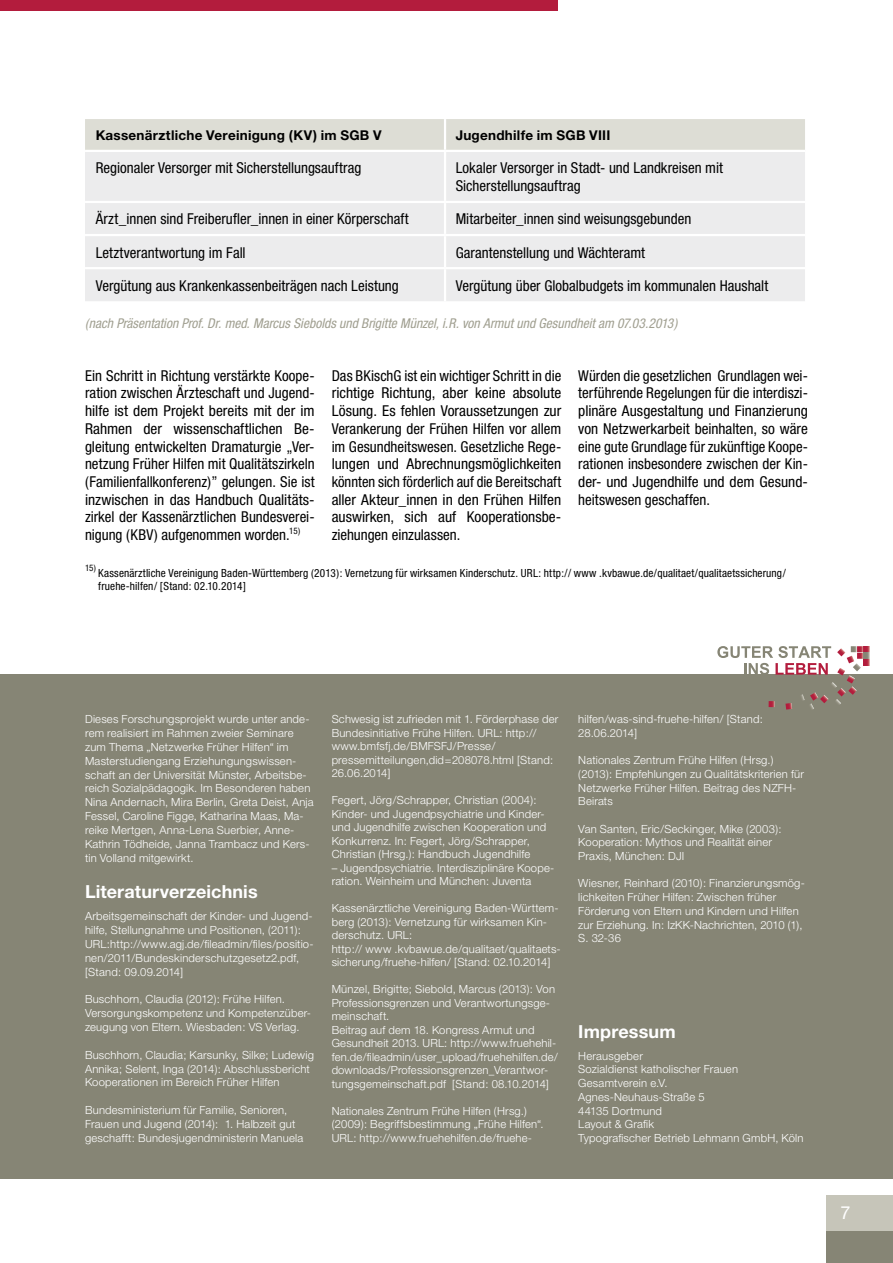
<style>
.page{position:relative;width:893px;height:1263px;background:#fff}
.page>*{position:absolute;margin:0;border:0;box-sizing:border-box;transform-origin:0 0}
.t1{font:700 18px "Helvetica Neue";letter-spacing:.005em;color:#fff}
.t2{font:18px "Helvetica Neue";color:#fff}
.t3{font:condensed 15px/17.7px "Helvetica Neue";color:#000;text-align:justify}
.t4{font:italic condensed 13.5px "Helvetica Neue";color:#a09f90}
.t5{font:700 13.5px "Helvetica Neue";letter-spacing:.02em;color:#000}
.t6{font:300 11.25px/13.5px "Helvetica Neue";letter-spacing:.015em;color:#fff}
.t7{font:condensed 11.25px/13.5px "Helvetica Neue";letter-spacing:.01em;color:#000}
.t8{font:condensed 9px "Helvetica Neue";color:#000}
</style>
<div class="page">
<div style="left:0;top:0;width:557px;height:11px;background:#b31c3d"></div>
<div style="left:827px;top:1230px;width:66px;height:33px;background:#868575"></div>
<div style="left:827px;top:1195px;width:66px;height:35px;background:#c6c5b9"></div>
<div style="left:85px;top:119px;width:720px;height:31px;background:#ddddd5"></div>
<div style="left:85px;top:152px;width:720px;height:149px;background:#ececed"></div>
<hr style="left:444px;top:119px;width:2px;height:31px;background:#fff">
<hr style="left:444px;top:152px;width:2px;height:49px;background:#fff">
<hr style="left:85px;top:201px;width:360px;height:2px;background:#fff">
<hr style="left:445px;top:201px;width:360px;height:2px;background:#fff">
<hr style="left:444px;top:203px;width:2px;height:31px;background:#fff">
<hr style="left:85px;top:234px;width:360px;height:2px;background:#fff">
<hr style="left:445px;top:234px;width:360px;height:2px;background:#fff">
<hr style="left:444px;top:236px;width:2px;height:31px;background:#fff">
<hr style="left:85px;top:267px;width:360px;height:2px;background:#fff">
<hr style="left:445px;top:267px;width:360px;height:2px;background:#fff">
<hr style="left:444px;top:269px;width:2px;height:32px;background:#fff">
<div style="left:0;top:674px;width:893px;height:505px;background:#868575"></div>
<svg style="left:717px;top:646px;width:153px;height:64px"></svg>
<p class="t5" style="left:96px;top:127px;width:288px">Kassenärztliche Vereinigung (KV) im SGB V</p>
<p class="t5" style="left:456px;top:127px;width:156px">Jugendhilfe im SGB VIII</p>
<h2 class="t3" style="left:96px;top:159px;width:267px">Regionaler Versorger mit Sicherstellungsauftrag</h2>
<h2 class="t3" style="left:456px;top:159px;width:269px">Lokaler Versorger in Stadt- und Landkreisen mit<br>Sicherstellungsauftrag</h2>
<h2 class="t3" style="left:96px;top:210px;width:315px">Ärzt_innen sind Freiberufler_innen in einer Körperschaft</h2>
<h2 class="t3" style="left:456px;top:210px;width:237px">Mitarbeiter_innen sind weisungsgebunden</h2>
<h2 class="t3" style="left:96px;top:243px;width:151px">Letztverantwortung im Fall</h2>
<h2 class="t3" style="left:456px;top:243px;width:191px">Garantenstellung und Wächteramt</h2>
<h2 class="t3" style="left:96px;top:276px;width:305px">Vergütung aus Krankenkassenbeiträgen nach Leistung</h2>
<h2 class="t3" style="left:456px;top:276px;width:314px">Vergütung über Globalbudgets im kommunalen Haushalt</h2>
<p class="t4" style="left:85px;top:315px;width:594px">(nach Präsentation Prof. Dr. med. Marcus Siebolds und Brigitte Münzel, i.R. von Armut und Gesundheit am 07.03.2013)</p>
<p class="t3" style="left:85px;top:366px;width:231px">Ein Schritt in Richtung verstärkte Koope&shy;ration zwischen Ärzteschaft und Jugend&shy;hilfe ist dem Projekt bereits mit der im Rahmen der wissenschaftlichen Be&shy;gleitung entwickelten Dramaturgie „Ver&shy;netzung Früher Hilfen mit Qualitätszirkeln (Familienfallkonferenz)” gelungen. Sie ist inzwischen in das Handbuch Qualitäts&shy;zirkel der Kassenärztlichen Bundesverei&shy;nigung (KBV) aufgenommen worden.<sup>15)</sup></p>
<p class="t3" style="left:332px;top:366px;width:231px">Das BKischG ist ein wichtiger Schritt in die richtige Richtung, aber keine absolute Lösung. Es fehlen Voraussetzungen zur Verankerung der Frühen Hilfen vor allem im Gesundheitswesen. Gesetzliche Rege&shy;lungen und Abrechnungsmöglichkeiten könnten sich förderlich auf die Bereitschaft aller Akteur_innen in den Frühen Hilfen auswirken, sich auf Kooperationsbe&shy;ziehungen einzulassen.</p>
<p class="t3" style="left:578px;top:366px;width:231px">Würden die gesetzlichen Grundlagen wei&shy;terführende Regelungen für die interdiszi&shy;plinäre Ausgestaltung und Finanzierung von Netzwerkarbeit beinhalten, so wäre eine gute Grundlage für zukünftige Koope&shy;rationen insbesondere zwischen der Kin&shy;der- und Jugendhilfe und dem Gesund&shy;heitswesen geschaffen.</p>
<p class="t8" style="left:85px;top:562px;width:13px">15)</p>
<p class="t7" style="left:98px;top:566px;width:689px">Kassenärztliche Vereinigung Baden-Württemberg (2013): Vernetzung für wirksamen Kinderschutz. URL: http:// www .kvbawue.de/qualitaet/qualitaetssicherung/ fruehe-hilfen/ [Stand: 02.10.2014]</p>
<p class="t6" style="left:85px;top:712px;width:230px">Dieses Forschungsprojekt wurde unter ande&shy;rem realisiert im Rahmen zweier Seminare zum Thema „Netzwerke Früher Hilfen“ im Masterstudiengang Erziehungungswissen&shy;schaft an der Universität Münster, Arbeitsbe&shy;reich Sozialpädagogik. Im Besonderen haben Nina Andernach, Mira Berlin, Greta Deist, Anja Fessel, Caroline Figge, Katharina Maas, Ma&shy;reike Mertgen, Anna-Lena Suerbier, Anne-Kathrin Tödheide, Janna Trambacz und Kers&shy;tin Volland mitgewirkt.</p>
<h1 class="t1" style="left:85px;top:880px;width:174px">Literaturverzeichnis</h1>
<p class="t6" style="left:85px;top:909px;width:230px">Arbeitsgemeinschaft der Kinder- und Jugend&shy;hilfe, Stellungnahme und Positionen, (2011):<br>URL:http://www.agj.de/fileadmin/files/positio&shy;nen/2011/Bundeskinderschutzgesetz2.pdf, [Stand: 09.09.2014]</p>
<p class="t6" style="left:85px;top:992px;width:227px">Buschhorn, Claudia (2012): Frühe Hilfen.<br>Versorgungskompetenz und Kompetenzüber&shy;zeugung von Eltern. Wiesbaden: VS Verlag.</p>
<p class="t6" style="left:85px;top:1047px;width:230px">Buschhorn, Claudia; Karsunky, Silke; Ludewig<br>Annika; Selent, Inga (2014): Abschlussbericht<br>Kooperationen im Bereich Früher Hilfen</p>
<p class="t6" style="left:85px;top:1103px;width:220px">Bundesministerium für Familie, Senioren,<br>Frauen und Jugend (2014): 1. Halbzeit gut geschafft: Bundesjugendministerin Manuela</p>
<p class="t6" style="left:332px;top:712px;width:228px">Schwesig ist zufrieden mit 1. Förderphase der Bundesinitiative Frühe Hilfen. URL: http:// www.bmfsfj.de/BMFSFJ/Presse/ pressemitteilungen,did=208078.html [Stand:<br>26.06.2014]</p>
<p class="t6" style="left:332px;top:793px;width:216px">Fegert, Jörg/Schrapper, Christian (2004):<br>Kinder- und Jugendpsychiatrie und Kinder&shy;und Jugendhilfe zwischen Kooperation und Konkurrenz. In: Fegert, Jörg/Schrapper, Christian (Hrsg.): Handbuch Jugendhilfe</p>
<p class="t6" style="left:332px;top:861px;width:224px">– Jugendpsychiatrie. Interdisziplinäre Koope&shy;ration. Weinheim und München: Juventa</p>
<p class="t6" style="left:332px;top:901px;width:231px">Kassenärztliche Vereinigung Baden-Württem&shy;berg (2013): Vernetzung für wirksamen Kin&shy;derschutz. URL:<br>http:// www .kvbawue.de/qualitaet/qualitaets&shy;sicherung/fruehe-hilfen/ [Stand: 02.10.2014]</p>
<p class="t6" style="left:332px;top:982px;width:228px">Münzel, Brigitte; Siebold, Marcus (2013): Von Professionsgrenzen und Verantwortungsge&shy;meinschaft.<br>Beitrag auf dem 18. Kongress Armut und Gesundheit 2013. URL: http://www.fruehehil&shy;fen.de/fileadmin/user_upload/fruehehilfen.de/ downloads/Professionsgrenzen_Verantwor&shy;tungsgemeinschaft.pdf [Stand: 08.10.2014]</p>
<p class="t6" style="left:332px;top:1104px;width:214px">Nationales Zentrum Frühe Hilfen (Hrsg.) (2009): Begriffsbestimmung „Frühe Hilfen“.<br>URL: http://www.fruehehilfen.de/fruehe-</p>
<p class="t6" style="left:578px;top:712px;width:186px">hilfen/was-sind-fruehe-hilfen/ [Stand:<br>28.06.2014]</p>
<p class="t6" style="left:578px;top:753px;width:227px">Nationales Zentrum Frühe Hilfen (Hrsg.) (2013): Empfehlungen zu Qualitätskriterien für Netzwerke Früher Hilfen. Beitrag des NZFH-Beirats</p>
<p class="t6" style="left:578px;top:822px;width:205px">Van Santen, Eric/Seckinger, Mike (2003):<br>Kooperation: Mythos und Realität einer<br>Praxis, München: DJI</p>
<p class="t6" style="left:578px;top:876px;width:228px">Wiesner, Reinhard (2010): Finanzierungsmög&shy;lichkeiten Früher Hilfen: Zwischen früher Förderung von Eltern und Kindern und Hilfen zur Erziehung. In: IzKK-Nachrichten, 2010 (1), S. 32-36</p>
<h1 class="t1" style="left:578px;top:1020px;width:99px">Impressum</h1>
<p class="t6" style="left:578px;top:1049px;width:227px">Herausgeber<br>Sozialdienst katholischer Frauen<br>Gesamtverein e.V.<br>Agnes-Neuhaus-Straße 5<br>44135 Dortmund<br>Layout &amp; Grafik<br>Typografischer Betrieb Lehmann GmbH, Köln</p>
<h1 class="t2" style="left:840px;top:1202px;width:12px">7</h1>
</div>
